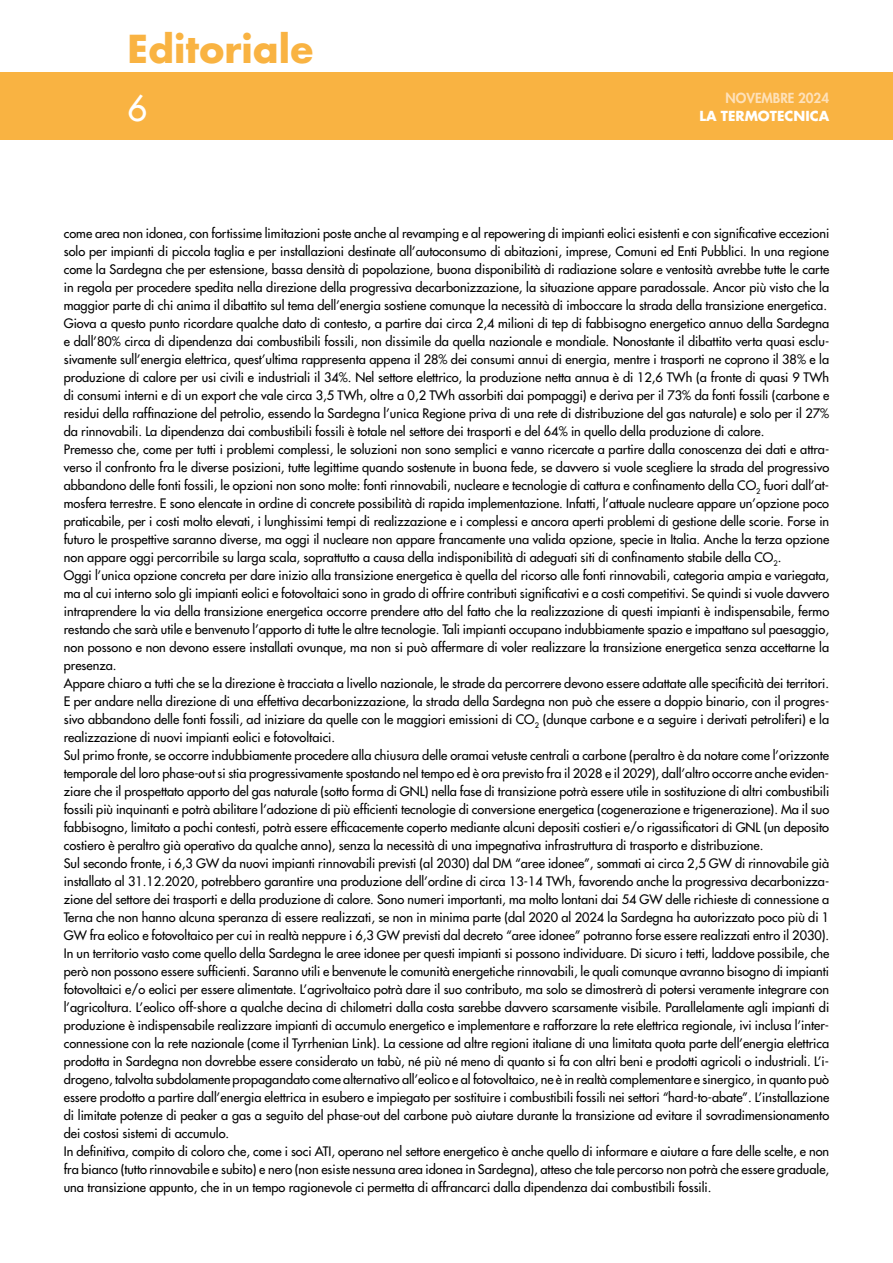
<style>
.page{position:relative;width:893px;height:1263px;background:#fff}
.page>*{position:absolute;margin:0;border:0;box-sizing:border-box;transform-origin:0 0}
.t1{font:700 37.5px "Futura Std";letter-spacing:.005em;color:#f9b342}
.t2{font:500 34.5px "Futura Std";color:#fff}
.t3{font:700 13.5px "Futura Std";color:#fff}
.t4{font:800 13.5px "Futura Std";color:#fee1b9}
.t5{font:500 12.75px/18px "Futura Std";color:#000}
</style>
<div class="page">
<div style="left:0;top:72px;width:893px;height:68px;background:#f9b342"></div>
<h1 class="t1" style="left:128px;top:24px;width:187px">Editoriale</h1>
<h2 class="t2" style="left:128px;top:86px;width:21px">6</h2>
<p class="t4" style="left:726px;top:90px;width:105px">NOVEMBRE 2024</p>
<p class="t3" style="left:699px;top:106px;width:131px">LA TERMOTECNICA</p>
<p class="t5" style="left:64px;top:224px;width:767px">come area non idonea, con fortissime limitazioni poste anche al revamping e al repowering di impianti eolici esistenti e con significative eccezioni solo per impianti di piccola taglia e per installazioni destinate all’autoconsumo di abitazioni, imprese, Comuni ed Enti Pubblici. In una regione come la Sardegna che per estensione, bassa densità di popolazione, buona disponibilità di radiazione solare e ventosità avrebbe tutte le carte in regola per procedere spedita nella direzione della progressiva decarbonizzazione, la situazione appare paradossale. Ancor più visto che la maggior parte di chi anima il dibattito sul tema dell’energia sostiene comunque la necessità di imboccare la strada della transizione energetica.<br>Giova a questo punto ricordare qualche dato di contesto, a partire dai circa 2,4 milioni di tep di fabbisogno energetico annuo della Sardegna e dall’80% circa di dipendenza dai combustibili fossili, non dissimile da quella nazionale e mondiale. Nonostante il dibattito verta quasi esclu&shy;sivamente sull’energia elettrica, quest’ultima rappresenta appena il 28% dei consumi annui di energia, mentre i trasporti ne coprono il 38% e la produzione di calore per usi civili e industriali il 34%. Nel settore elettrico, la produzione netta annua è di 12,6 TWh (a fronte di quasi 9 TWh di consumi interni e di un export che vale circa 3,5 TWh, oltre a 0,2 TWh assorbiti dai pompaggi) e deriva per il 73% da fonti fossili (carbone e residui della raffinazione del petrolio, essendo la Sardegna l’unica Regione priva di una rete di distribuzione del gas naturale) e solo per il 27% da rinnovabili. La dipendenza dai combustibili fossili è totale nel settore dei trasporti e del 64% in quello della produzione di calore.<br>Premesso che, come per tutti i problemi complessi, le soluzioni non sono semplici e vanno ricercate a partire dalla conoscenza dei dati e attra&shy;verso il confronto fra le diverse posizioni, tutte legittime quando sostenute in buona fede, se davvero si vuole scegliere la strada del progressivo abbandono delle fonti fossili, le opzioni non sono molte: fonti rinnovabili, nucleare e tecnologie di cattura e confinamento della CO<sub>2</sub> fuori dall’at&shy;mosfera terrestre. E sono elencate in ordine di concrete possibilità di rapida implementazione. Infatti, l’attuale nucleare appare un’opzione poco praticabile, per i costi molto elevati, i lunghissimi tempi di realizzazione e i complessi e ancora aperti problemi di gestione delle scorie. Forse in futuro le prospettive saranno diverse, ma oggi il nucleare non appare francamente una valida opzione, specie in Italia. Anche la terza opzione non appare oggi percorribile su larga scala, soprattutto a causa della indisponibilità di adeguati siti di confinamento stabile della CO<sub>2</sub>.<br>Oggi l’unica opzione concreta per dare inizio alla transizione energetica è quella del ricorso alle fonti rinnovabili, categoria ampia e variegata, ma al cui interno solo gli impianti eolici e fotovoltaici sono in grado di offrire contributi significativi e a costi competitivi. Se quindi si vuole davvero intraprendere la via della transizione energetica occorre prendere atto del fatto che la realizzazione di questi impianti è indispensabile, fermo restando che sarà utile e benvenuto l’apporto di tutte le altre tecnologie. Tali impianti occupano indubbiamente spazio e impattano sul paesaggio, non possono e non devono essere installati ovunque, ma non si può affermare di voler realizzare la transizione energetica senza accettarne la presenza.<br>Appare chiaro a tutti che se la direzione è tracciata a livello nazionale, le strade da percorrere devono essere adattate alle specificità dei territori.<br>E per andare nella direzione di una effettiva decarbonizzazione, la strada della Sardegna non può che essere a doppio binario, con il progres&shy;sivo abbandono delle fonti fossili, ad iniziare da quelle con le maggiori emissioni di CO<sub>2</sub> (dunque carbone e a seguire i derivati petroliferi) e la realizzazione di nuovi impianti eolici e fotovoltaici.<br>Sul primo fronte, se occorre indubbiamente procedere alla chiusura delle oramai vetuste centrali a carbone (peraltro è da notare come l’orizzonte temporale del loro phase-out si stia progressivamente spostando nel tempo ed è ora previsto fra il 2028 e il 2029), dall’altro occorre anche eviden&shy;ziare che il prospettato apporto del gas naturale (sotto forma di GNL) nella fase di transizione potrà essere utile in sostituzione di altri combustibili fossili più inquinanti e potrà abilitare l’adozione di più efficienti tecnologie di conversione energetica (cogenerazione e trigenerazione). Ma il suo fabbisogno, limitato a pochi contesti, potrà essere efficacemente coperto mediante alcuni depositi costieri e/o rigassificatori di GNL (un deposito costiero è peraltro già operativo da qualche anno), senza la necessità di una impegnativa infrastruttura di trasporto e distribuzione.<br>Sul secondo fronte, i 6,3 GW da nuovi impianti rinnovabili previsti (al 2030) dal DM “aree idonee”, sommati ai circa 2,5 GW di rinnovabile già installato al 31.12.2020, potrebbero garantire una produzione dell’ordine di circa 13-14 TWh, favorendo anche la progressiva decarbonizza&shy;zione del settore dei trasporti e della produzione di calore. Sono numeri importanti, ma molto lontani dai 54 GW delle richieste di connessione a Terna che non hanno alcuna speranza di essere realizzati, se non in minima parte (dal 2020 al 2024 la Sardegna ha autorizzato poco più di 1<br>GW fra eolico e fotovoltaico per cui in realtà neppure i 6,3 GW previsti dal decreto “aree idonee” potranno forse essere realizzati entro il 2030).<br>In un territorio vasto come quello della Sardegna le aree idonee per questi impianti si possono individuare. Di sicuro i tetti, laddove possibile, che però non possono essere sufficienti. Saranno utili e benvenute le comunità energetiche rinnovabili, le quali comunque avranno bisogno di impianti fotovoltaici e/o eolici per essere alimentate. L’agrivoltaico potrà dare il suo contributo, ma solo se dimostrerà di potersi veramente integrare con l’agricoltura. L’eolico off-shore a qualche decina di chilometri dalla costa sarebbe davvero scarsamente visibile. Parallelamente agli impianti di produzione è indispensabile realizzare impianti di accumulo energetico e implementare e rafforzare la rete elettrica regionale, ivi inclusa l’inter&shy;connessione con la rete nazionale (come il Tyrrhenian Link). La cessione ad altre regioni italiane di una limitata quota parte dell’energia elettrica prodotta in Sardegna non dovrebbe essere considerato un tabù, né più né meno di quanto si fa con altri beni e prodotti agricoli o industriali. L’i&shy;drogeno, talvolta subdolamente propagandato come alternativo all’eolico e al fotovoltaico, ne è in realtà complementare e sinergico, in quanto può essere prodotto a partire dall’energia elettrica in esubero e impiegato per sostituire i combustibili fossili nei settori “hard-to-abate”. L’installazione di limitate potenze di peaker a gas a seguito del phase-out del carbone può aiutare durante la transizione ad evitare il sovradimensionamento dei costosi sistemi di accumulo.<br>In definitiva, compito di coloro che, come i soci ATI, operano nel settore energetico è anche quello di informare e aiutare a fare delle scelte, e non fra bianco (tutto rinnovabile e subito) e nero (non esiste nessuna area idonea in Sardegna), atteso che tale percorso non potrà che essere graduale, una transizione appunto, che in un tempo ragionevole ci permetta di affrancarci dalla dipendenza dai combustibili fossili.</p>
</div>
